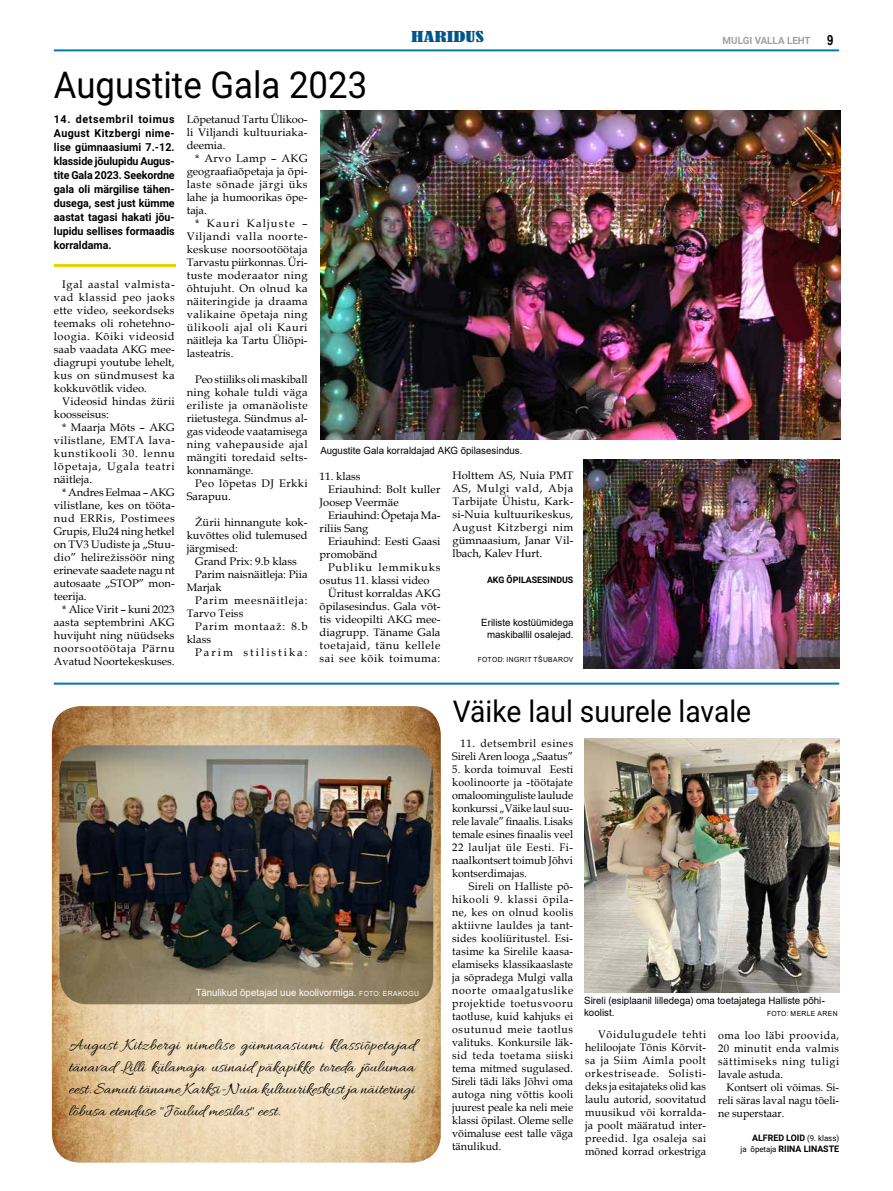
<style>
.page{position:relative;width:893px;height:1191px;background:#fff}
.page>*{position:absolute;margin:0;border:0;box-sizing:border-box;transform-origin:0 0}
.t1{font:37px "Roboto";color:#000;scale:.94 1}
.t2{font:30px "Roboto";color:#000;scale:.94 1}
.t3{font:17px/22px "Allura";color:#000;text-align:justify}
.t4{font:condensed 14.1px "Bernard";color:#00568a;scale:1.6 1}
.t5{font:11px/13px "Book Antiqua";color:#000;text-align:justify}
.t6{font:700 11px/14px "Roboto";color:#000;text-align:justify}
.t7{font:11px "Book Antiqua";letter-spacing:.075em;color:#000}
.t8{font:11px/13px "Book Antiqua";letter-spacing:.035em;color:#000}
.t9{font:11px "Book Antiqua";letter-spacing:.055em;color:#000}
.t10{font:11px "Book Antiqua";letter-spacing:.045em;color:#000}
.t11{font:11px "Book Antiqua";letter-spacing:.18em;color:#000}
.t12{font:11px "Book Antiqua";letter-spacing:.08em;color:#000}
.t13{font:10px/12px "Arial";color:#000}
.t14{font:10px "Arial";color:#fff}
.t15{font:700 10px "Roboto";color:#a2a1a0}
.t16{font:700 9px/11px "Roboto";color:#000;text-align:right}
.t17{font:7px "Arial";letter-spacing:.05em;color:#000}
.s1{font-family:"Arial Narrow";font-size:14px;color:#000}
.s2{font-size:7px}
.s3{font-weight:400;font-size:8px}
</style>
<div class="page">
<hr style="left:54px;top:49px;width:785px;height:2px;background:#007bb4">
<hr style="left:54px;top:682px;width:785px;height:2px;background:#0078b1">
<hr style="left:54px;top:264px;width:122px;height:3px;background:#edd100">
<img style="left:52px;top:706px;width:389px;height:456px">
<img style="left:321px;top:111px;width:519px;height:329px">
<img style="left:584px;top:459px;width:255px;height:209px">
<img style="left:585px;top:738px;width:254px;height:255px">
<img style="left:59px;top:745px;width:374px;height:259px">
<h1 class="t1" style="left:54px;top:59px;width:335px">Augustite Gala 2023</h1>
<p class="t4" style="left:411px;top:29px;width:47px">HARIDUS</p>
<p class="t15" style="left:723px;top:34px;width:112px">MULGI VALLA LEHT <span class="s1">9</span></p>
<p class="t6" style="left:54px;top:112px;width:122px">14. detsembril toimus August Kitzbergi nime&shy;lise gümnaasiumi 7.-12. klasside jõulupidu Augus&shy;tite Gala 2023. Seekordne gala oli märgilise tähen&shy;dusega, sest just kümme aastat tagasi hakati jõu&shy;lupidu sellises formaadis korraldama.</p>
<p class="t5" style="left:54px;top:278px;width:122px;text-indent:8px">Igal aastal valmista&shy;vad klassid peo jaoks ette video, seekordseks teemaks oli rohetehno&shy;loogia. Kõiki videosid saab vaadata AKG mee&shy;diagrupi youtube lehelt, kus on sündmusest ka kokkuvõtlik video.</p>
<p class="t5" style="left:54px;top:395px;width:122px;text-indent:8px">Videosid hindas žürii koosseisus:</p>
<p class="t5" style="left:54px;top:421px;width:122px;text-indent:8px">* Maarja Mõts – AKG vilistlane, EMTA lava&shy;kunstikooli 30. lennu lõpetaja, Ugala teatri näitleja.</p>
<p class="t5" style="left:54px;top:486px;width:122px;text-indent:8px">* Andres Eelmaa – AKG vilistlane, kes on tööta&shy;nud ERRis, Postimees Grupis, Elu24 ning hetkel on TV3 Uudiste ja „Stuu&shy;dio” helirežissöör ning erinevate saadete nagu nt autosaate „STOP” mon&shy;teerija.</p>
<p class="t5" style="left:54px;top:603px;width:122px;text-indent:8px">* Alice Virit – kuni 2023 aasta septembrini AKG huvijuht ning nüüdseks noorsootöötaja Pärnu Avatud Noortekeskuses.</p>
<p class="t5" style="left:187px;top:112px;width:122px">Lõpetanud Tartu Ülikoo&shy;li Viljandi kultuuriaka&shy;deemia.</p>
<p class="t5" style="left:187px;top:151px;width:122px;text-indent:8px">* Arvo Lamp – AKG geograafiaõpetaja ja õpi&shy;laste sõnade järgi üks lahe ja humoorikas õpe&shy;taja.</p>
<p class="t5" style="left:187px;top:216px;width:122px;text-indent:8px">* Kauri Kaljuste – Viljandi valla noorte&shy;keskuse noorsootöötaja Tarvastu piirkonnas. Üri&shy;tuste moderaator ning õhtujuht. On olnud ka näiteringide ja draama valikaine õpetaja ning ülikooli ajal oli Kauri näitleja ka Tartu Üliõpi&shy;lasteatris.</p>
<p class="t5" style="left:187px;top:372px;width:122px;text-indent:8px">Peo stiiliks oli maskiball ning kohale tuldi väga eriliste ja omanäoliste riietustega. Sündmus al&shy;gas videode vaatamisega ning vahepauside ajal mängiti toredaid selts&shy;konnamänge.</p>
<p class="t8" style="left:187px;top:476px;width:122px;text-indent:8px">Peo lõpetas DJ Erkki<br>Sarapuu.</p>
<p class="t5" style="left:187px;top:515px;width:122px;text-indent:8px">Žürii hinnangute kok&shy;kuvõttes olid tulemused järgmised:</p>
<p class="t5" style="left:195px;top:554px;width:103px">Grand Prix: 9.b klass</p>
<p class="t5" style="left:195px;top:567px;width:114px">Parim naisnäitleja: Piia</p>
<p class="t5" style="left:187px;top:580px;width:36px">Marjak</p>
<p class="t7" style="left:195px;top:592px;width:114px">Parim meesnäitleja:</p>
<p class="t5" style="left:187px;top:606px;width:58px">Tarvo Teiss</p>
<p class="t7" style="left:195px;top:618px;width:114px">Parim montaaž: 8.b</p>
<p class="t5" style="left:187px;top:632px;width:26px">klass</p>
<p class="t11" style="left:195px;top:644px;width:114px">Parim stilistika:</p>
<p class="t13" style="left:320px;top:444px;width:204px">Augustite Gala korraldajad AKG õpilasesindus.</p>
<p class="t5" style="left:320px;top:469px;width:43px">11. klass</p>
<p class="t5" style="left:328px;top:482px;width:114px">Eriauhind: Bolt kuller</p>
<p class="t5" style="left:320px;top:495px;width:81px">Joosep Veermäe</p>
<p class="t5" style="left:328px;top:508px;width:114px">Eriauhind: Õpetaja Ma-</p>
<p class="t5" style="left:320px;top:521px;width:50px">riliis Sang</p>
<p class="t5" style="left:328px;top:534px;width:114px">Eriauhind: Eesti Gaasi</p>
<p class="t5" style="left:320px;top:547px;width:59px">promobänd</p>
<p class="t12" style="left:328px;top:559px;width:114px">Publiku lemmikuks</p>
<p class="t5" style="left:320px;top:573px;width:112px">osutus 11. klassi video</p>
<p class="t5" style="left:328px;top:586px;width:114px">Üritust korraldas AKG</p>
<p class="t5" style="left:320px;top:599px;width:122px">õpilasesindus. Gala võt-</p>
<p class="t5" style="left:320px;top:612px;width:122px">tis videopilti AKG mee-</p>
<p class="t5" style="left:320px;top:625px;width:122px">diagrupp. Täname Gala</p>
<p class="t9" style="left:320px;top:637px;width:122px">toetajaid, tänu kellele</p>
<p class="t10" style="left:320px;top:650px;width:122px">sai see kõik toimuma:</p>
<p class="t5" style="left:452px;top:469px;width:122px">Holttem AS, Nuia PMT AS, Mulgi vald, Abja Tarbijate Ühistu, Kark&shy;si-Nuia kultuurikeskus, August Kitzbergi nim gümnaasium, Janar Vil&shy;lbach, Kalev Hurt.</p>
<p class="t16" style="left:487px;top:574px;width:88px">AKG ÕPILASESINDUS</p>
<p class="t13" style="left:481px;top:616px;width:94px;text-align:center">Eriliste kostüü midega maskiballil osalejad.</p>
<p class="t17" style="left:478px;top:654px;width:97px">FOTOD: INGRIT TŠUBAROV</p>
<h2 class="t2" style="left:453px;top:690px;width:319px">Väike laul suurele lavale</h2>
<p class="t14" style="left:196px;top:985px;width:225px">Tänulikud õpetajad uue koolivormiga. <span class="s2">FOTO: ERAKOGU</span></p>
<h3 class="t3" style="left:69px;top:1034px;width:348px">August Kitzbergi nimelise gümnaasiumi klassiõpetajad tänavad Lilli külamaja usinaid päkapikke toreda jõulumaa eest. Samuti täname Karksi-Nuia kultuurikeskust ja näiteringi lõbusa etenduse "Jõulud mesilas" eest.</h3>
<p class="t5" style="left:452px;top:736px;width:123px;text-align:right">11. detsembril esines<br>Sireli Aren looga „Saatus”</p>
<p class="t5" style="left:452px;top:762px;width:122px">5. korda toimuval Eesti koolinoorte ja -töötajate omaloominguliste laulude konkurssi „Väike laul suu&shy;rele lavale” finaalis. Lisaks temale esines finaalis veel 22 lauljat üle Eesti. Fi&shy;naalkontsert toimub Jõhvi kontserdimajas.</p>
<p class="t5" style="left:452px;top:879px;width:123px;text-indent:17px">Sireli on Halliste põ&shy;hikooli 9. klassi õpila&shy;ne, kes on olnud koolis aktiivne lauldes ja tant&shy;sides kooliüritustel. Esi&shy;tasime ka Sirelile kaasa&shy;elamiseks klassikaaslaste ja sõpradega Mulgi valla noorte omaalgatuslike projektide toetusvooru taotluse, kuid kahjuks ei osutunud meie taotlus valituks. Konkursile läk&shy;sid teda toetama siiski tema mitmed sugulased.<br>Sireli tädi läks Jõhvi oma autoga ning võttis kooli juurest peale ka neli meie klassi õpilast. Oleme selle võimaluse eest talle väga tänulikud.</p>
<p class="t13" style="left:584px;top:994px;width:242px">Sireli (esiplaanil lilledega) oma toetajatega Halliste põhi&shy;koolist.</p>
<p class="t17" style="left:767px;top:1008px;width:72px">FOTO: MERLE AREN</p>
<p class="t5" style="left:585px;top:1027px;width:123px;text-indent:13px">Võidulugudele tehti heliloojate Tõnis Kõrvit&shy;sa ja Siim Aimla poolt orkestriseade. Solisti&shy;deks ja esitajateks olid kas laulu autorid, soovitatud muusikud või korralda&shy;ja poolt määratud inter&shy;preedid. Iga osaleja sai mõned korrad orkestriga</p>
<p class="t5" style="left:718px;top:1028px;width:123px">oma loo läbi proovida, 20 minutit enda valmis sättimiseks ning tuligi lavale astuda.</p>
<p class="t5" style="left:718px;top:1080px;width:122px;text-indent:8px">Kontsert oli võimas. Si&shy;reli säras laval nagu tõeli&shy;ne superstaar.</p>
<p class="t16" style="left:740px;top:1131px;width:100px">ALFRED LOID <span class="s3">(9. klass)<br>ja õpetaja</span> RIINA LINASTE</p>
</div>
